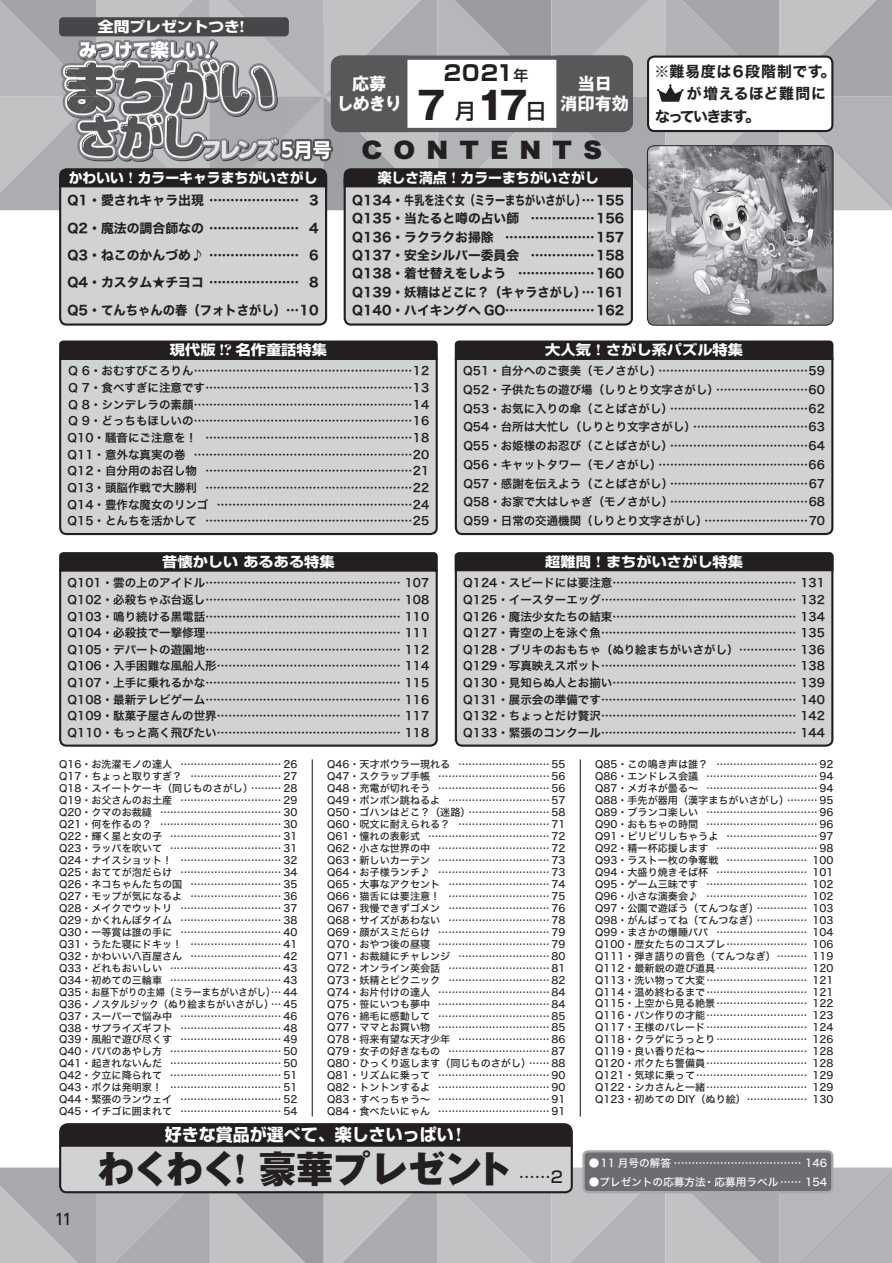
<style>
.page{position:relative;width:892px;height:1263px;background:#fff}
.page>*{position:absolute;margin:0;border:0;box-sizing:border-box;transform-origin:0 0}
.t1{font:800 37.2px "Gothic MB101 Pro";color:#231f20}
.t2{font:21.3px "Hira Kaku Std W9";letter-spacing:.5em;color:#231f20;scale:1.1 1}
.t3{font:700 21.3px "Shin Go Pro";color:#231f20}
.t4{font:700 16.95px "Shin Go Pro";color:#fff}
.t5{font:700 16.95px/20.2px "Gothic MB101 Pro";color:#fff;text-align:center}
.t6{font:500 16.95px "DIN Pro";color:#231f20}
.t7{font:500 15.9px "Shin Go Pro";color:#231f20}
.t8{font:14.85px/22.4px "Hira Kaku Std W7";letter-spacing:.02em;color:#231f20}
.t9{font:700 14.4px "Shin Go Pro";color:#fff;scale:1.1 1}
.t10{font:700 13.8px "Shin Go Pro";color:#fff;scale:1.1 1}
.t11{font:700 13.8px "Shin Go Pro";color:#fff}
.t12{font:12.9px/27.5px "Hira Kaku Std W7";color:#231f20;text-align:justify}
.t13{font:12.75px/18.3px "Hira Kaku Std W7";color:#231f20;text-align:justify}
.t14{font:11.55px/16.6px "Hira Kaku Std W6";color:#231f20;text-align:justify}
.t15{font:10.65px "Hira Kaku Std W5";color:#fff}
.t16{font:10.05px/12px "Hira Kaku Std W5";color:#231f20;text-align:justify}
.s1{font-family:"Ryumin Pro";font-weight:900}
.s2{font-weight:500;font-size:14.85px}
.s3{font-size:38.25px;color:#231f20}
.s4{font-family:"Shin Go Pro";font-weight:500;font-size:21.3px;color:#231f20}
</style>
<div class="page">
<div style="left:59px;top:357px;width:379px;height:179px;background:#d1d2d4"></div>
<div style="left:454px;top:554px;width:380px;height:193px;background:#d1d2d4"></div>
<div style="left:454px;top:357px;width:380px;height:179px;background:#d1d2d4"></div>
<div style="left:59px;top:340px;width:378px;height:20px;background:#231f20"></div>
<div style="left:59px;top:568px;width:379px;height:179px;background:#d1d2d4"></div>
<div style="left:59px;top:552px;width:378px;height:19px;background:#231f20"></div>
<div style="left:454px;top:552px;width:379px;height:19px;background:#231f20"></div>
<div style="left:454px;top:340px;width:379px;height:20px;background:#231f20"></div>
<hr style="left:312px;top:759px;width:1px;height:357px;background:#231f20">
<hr style="left:579px;top:759px;width:1px;height:357px;background:#231f20">
<svg style="left:0;top:0;width:892px;height:326px;background:#b2b2b4"></svg>
<svg style="left:0;top:1123px;width:892px;height:140px;background:#acacae"></svg>
<h3 class="t9" style="left:98px;top:15px;width:140px">全問プレゼントつき<span class="s1">！</span></h3>
<h3 class="t11" style="left:69px;top:167px;width:250px">かわいい<span class="s1">！</span>カラーキャラまちがいさがし</h3>
<p class="t12" style="left:68px;top:187px;width:252px">Q1・愛されキャラ出現 ………………… 3<br>Q2・魔法の調合師なの ………………… 4<br>Q3・ねこのかんづめ♪ ………………… 6<br>Q4・カスタム★チヨコ ………………… 8<br>Q5・てんちゃんの春（フォトさがし）…10</p>
<h2 class="t3" style="left:444px;top:56px;width:86px">2021<span class="s2">年</span></h2>
<h3 class="t5" style="left:336px;top:72px;width:67px">応募<br>しめきり</h3>
<h3 class="t5" style="left:417px;top:72px;width:213px;text-align:left;text-indent:161px">当日<br><span class="s3">7</span> <span class="s4">月</span><span class="s3">17</span><span class="s4">日</span> 消印有効</h3>
<h2 class="t2" style="left:361px;top:138px;width:220px">CONTENTS</h2>
<h3 class="t11" style="left:377px;top:167px;width:223px">楽しさ満点<span class="s1">！</span>カラーまちがいさがし</h3>
<p class="t13" style="left:352px;top:192px;width:274px">Q134・牛乳を注ぐ女（ミラーまちがいさがし）…155<br>Q135・当たると噂の占い師 ……………156<br>Q136・ラクラクお掃除 …………………157<br>Q137・安全シルバー委員会 ……………158<br>Q138・着せ替えをしよう ………………160<br>Q139・妖精はどこに？（キャラさがし）…161<br>Q140・ハイキングへ GO…………………162</p>
<h3 class="t8" style="left:654px;top:61px;width:182px">※難易度は６段階制です。　　が増えるほど難問になっていきます。</h3>
<h3 class="t10" style="left:170px;top:339px;width:144px">現代版 <span class="s1">!?</span> 名作童話特集</h3>
<p class="t14" style="left:68px;top:363px;width:363px">Ｑ 6・おむすびころりん …………………………………………………12<br>Ｑ 7・食べすぎに注意です ………………………………………………13<br>Ｑ 8・シンデレラの素顔 …………………………………………………14<br>Ｑ 9・どっちもほしいの …………………………………………………16<br>Q10・騒音にご注意を！ ………………………………………………18<br>Q11・意外な真実の巻 …………………………………………………20<br>Q12・自分用のお召し物 ………………………………………………21<br>Q13・頭脳作戦で大勝利 ………………………………………………22<br>Q14・豊作な魔女のリンゴ ……………………………………………24<br>Q15・とんちを活かして ………………………………………………25</p>
<h3 class="t10" style="left:162px;top:551px;width:158px">昔懐かしい あるある特集</h3>
<p class="t14" style="left:68px;top:575px;width:363px">Q101・雲の上のアイドル …………………………………………… 107<br>Q102・必殺ちゃぶ台返し …………………………………………… 108<br>Q103・鳴り続ける黒電話 …………………………………………… 110<br>Q104・必殺技で一撃修理 …………………………………………… 111<br>Q105・デパートの遊園地 …………………………………………… 112<br>Q106・入手困難な風船人形 ………………………………………… 114<br>Q107・上手に乗れるかな …………………………………………… 115<br>Q108・最新テレビゲーム …………………………………………… 116<br>Q109・駄菓子屋さんの世界 ………………………………………… 117<br>Q110・もっと高く飛びたい ………………………………………… 118</p>
<h3 class="t10" style="left:545px;top:339px;width:181px">大人気<span class="s1">！</span>さがし系パズル特集</h3>
<p class="t14" style="left:463px;top:362px;width:363px;line-height:18.8px">Q51・自分へのご褒美（モノさがし）…………………………………59<br>Q52・子供たちの遊び場（しりとり文字さがし）……………………60<br>Q53・お気に入りの傘（ことばさがし）………………………………62<br>Q54・台所は大忙し（しりとり文字さがし）…………………………63<br>Q55・お姫様のお忍び（ことばさがし）………………………………64<br>Q56・キャットタワー（モノさがし）…………………………………66<br>Q57・感謝を伝えよう（ことばさがし）………………………………67<br>Q58・お家で大はしゃぎ（モノさがし）………………………………68<br>Q59・日常の交通機関（しりとり文字さがし）………………………70</p>
<h3 class="t10" style="left:545px;top:551px;width:181px">超難問<span class="s1">！</span>まちがいさがし特集</h3>
<p class="t14" style="left:463px;top:575px;width:363px">Q124・スピードには要注意 ………………………………………… 131<br>Q125・イースターエッグ …………………………………………… 132<br>Q126・魔法少女たちの結束 ………………………………………… 134<br>Q127・青空の上を泳ぐ魚 …………………………………………… 135<br>Q128・ブリキのおもちゃ（ぬり絵まちがいさがし）…………… 136<br>Q129・写真映えスポット …………………………………………… 138<br>Q130・見知らぬ人とお揃い ………………………………………… 139<br>Q131・展示会の準備です …………………………………………… 140<br>Q132・ちょっとだけ贅沢 …………………………………………… 142<br>Q133・緊張のコンクール …………………………………………… 144</p>
<p class="t16" style="left:59px;top:758px;width:240px">Q16・お洗濯モノの達人 ………………………… 26<br>Q17・ちょっと取りすぎ？ ……………………… 27<br>Q18・スイートケーキ（同じものさがし）……… 28<br>Q19・お父さんのお土産 ………………………… 29<br>Q20・クマのお裁縫 ……………………………… 30<br>Q21・何を作るの？ ……………………………… 30<br>Q22・輝く星と女の子 …………………………… 31<br>Q23・ラッパを吹いて …………………………… 31<br>Q24・ナイスショット！ ………………………… 32<br>Q25・おててが泡だらけ ………………………… 34<br>Q26・ネコちゃんたちの国 ……………………… 35<br>Q27・モップが気になるよ ……………………… 36<br>Q28・メイクでウットリ ………………………… 37<br>Q29・かくれんぼタイム ………………………… 38<br>Q30・一等賞は誰の手に ………………………… 40<br>Q31・うたた寝にドキッ！ ……………………… 41<br>Q32・かわいい八百屋さん ……………………… 42<br>Q33・どれもおいしい …………………………… 43<br>Q34・初めての三輪車 …………………………… 43<br>Q35・お昼下がりの主婦（ミラーまちがいさがし）… 44<br>Q36・ノスタルジック（ぬり絵まちがいさがし）… 45<br>Q37・スーパーで悩み中 ………………………… 46<br>Q38・サプライズギフト ………………………… 48<br>Q39・風船で遊び尽くす ………………………… 49<br>Q40・パパのあやし方 …………………………… 50<br>Q41・起きれないんだ …………………………… 50<br>Q42・夕立に降られて …………………………… 51<br>Q43・ボクは発明家！ …………………………… 51<br>Q44・緊張のランウェイ ………………………… 52<br>Q45・イチゴに囲まれて ………………………… 54</p>
<p class="t16" style="left:327px;top:758px;width:240px">Q46・天才ボウラー現れる ……………………… 55<br>Q47・スクラップ手帳 …………………………… 56<br>Q48・充電が切れそう …………………………… 56<br>Q49・ポンポン跳ねるよ ………………………… 57<br>Q50・ゴハンはどこ？（迷路）…………………… 58<br>Q60・呪文に耐えられる？ ……………………… 71<br>Q61・憧れの表彰式 ……………………………… 72<br>Q62・小さな世界の中 …………………………… 72<br>Q63・新しいカーテン …………………………… 73<br>Q64・お子様ランチ♪ …………………………… 73<br>Q65・大事なアクセント ………………………… 74<br>Q66・猫舌には要注意！ ………………………… 75<br>Q67・我慢できずゴメン ………………………… 76<br>Q68・サイズがあわない ………………………… 78<br>Q69・顔がスミだらけ …………………………… 79<br>Q70・おやつ後の昼寝 …………………………… 79<br>Q71・お裁縫にチャレンジ ……………………… 80<br>Q72・オンライン英会話 ………………………… 81<br>Q73・妖精とピクニック ………………………… 82<br>Q74・お片付けの達人 …………………………… 84<br>Q75・笹にいつも夢中 …………………………… 84<br>Q76・綿毛に感動して …………………………… 85<br>Q77・ママとお買い物 …………………………… 85<br>Q78・将来有望な天才少年 ……………………… 86<br>Q79・女子の好きなもの ………………………… 87<br>Q80・ひっくり返します（同じものさがし）…… 88<br>Q81・リズムに乗って …………………………… 90<br>Q82・トントンするよ …………………………… 90<br>Q83・すべっちゃう～ …………………………… 91<br>Q84・食べたいにゃん …………………………… 91</p>
<p class="t16" style="left:595px;top:758px;width:240px">Q85・この鳴き声は誰？ ………………………… 92<br>Q86・エンドレス会議 …………………………… 94<br>Q87・メガネが曇る～ …………………………… 94<br>Q88・手先が器用（漢字まちがいさがし）……… 95<br>Q89・ブランコ楽しい …………………………… 96<br>Q90・おもちゃの時間 …………………………… 96<br>Q91・ピリピリしちゃうよ ……………………… 97<br>Q92・精一杯応援します ………………………… 98<br>Q93・ラスト一枚の争奪戦 …………………… 100<br>Q94・大盛り焼きそば杯 ……………………… 101<br>Q95・ゲーム三昧です ………………………… 102<br>Q96・小さな演奏会♪ ………………………… 102<br>Q97・公園で遊ぼう（てんつなぎ）…………… 103<br>Q98・がんばってね（てんつなぎ）…………… 103<br>Q99・まさかの爆睡パパ ……………………… 104<br>Q100・歴女たちのコスプレ …………………… 106<br>Q111・弾き語りの音色（てんつなぎ） ……… 119<br>Q112・最新鋭の遊び道具 ……………………… 120<br>Q113・洗い物って大変 ………………………… 121<br>Q114・温め終わるまで ………………………… 121<br>Q115・上空から見る絶景 ……………………… 122<br>Q116・パン作りの才能 ………………………… 123<br>Q117・王様のパレード ………………………… 124<br>Q118・クラゲにうっとり ……………………… 126<br>Q119・良い香りだね～ ………………………… 128<br>Q120・ボクたち警備員 ………………………… 128<br>Q121・気球に乗って …………………………… 129<br>Q122・シカさんと一緒 ………………………… 129<br>Q123・初めての DIY（ぬり絵） ……………… 130</p>
<h3 class="t6" style="left:55px;top:1205px;width:18px">11</h3>
<h3 class="t4" style="left:165px;top:1121px;width:304px">好きな賞品が選べて、楽しさいっぱい<span class="s1">！</span></h3>
<h1 class="t1" style="left:98px;top:1137px;width:416px">わくわく<span class="s1">！</span>豪華プレゼント</h1>
<h3 class="t7" style="left:519px;top:1163px;width:45px">……2</h3>
<p class="t15" style="left:588px;top:1154px;width:240px">●11 月号の解答 ……………………………… 146</p>
<p class="t15" style="left:588px;top:1173px;width:240px">●プレゼントの応募方法・応募用ラベル …… 154</p>
</div>
